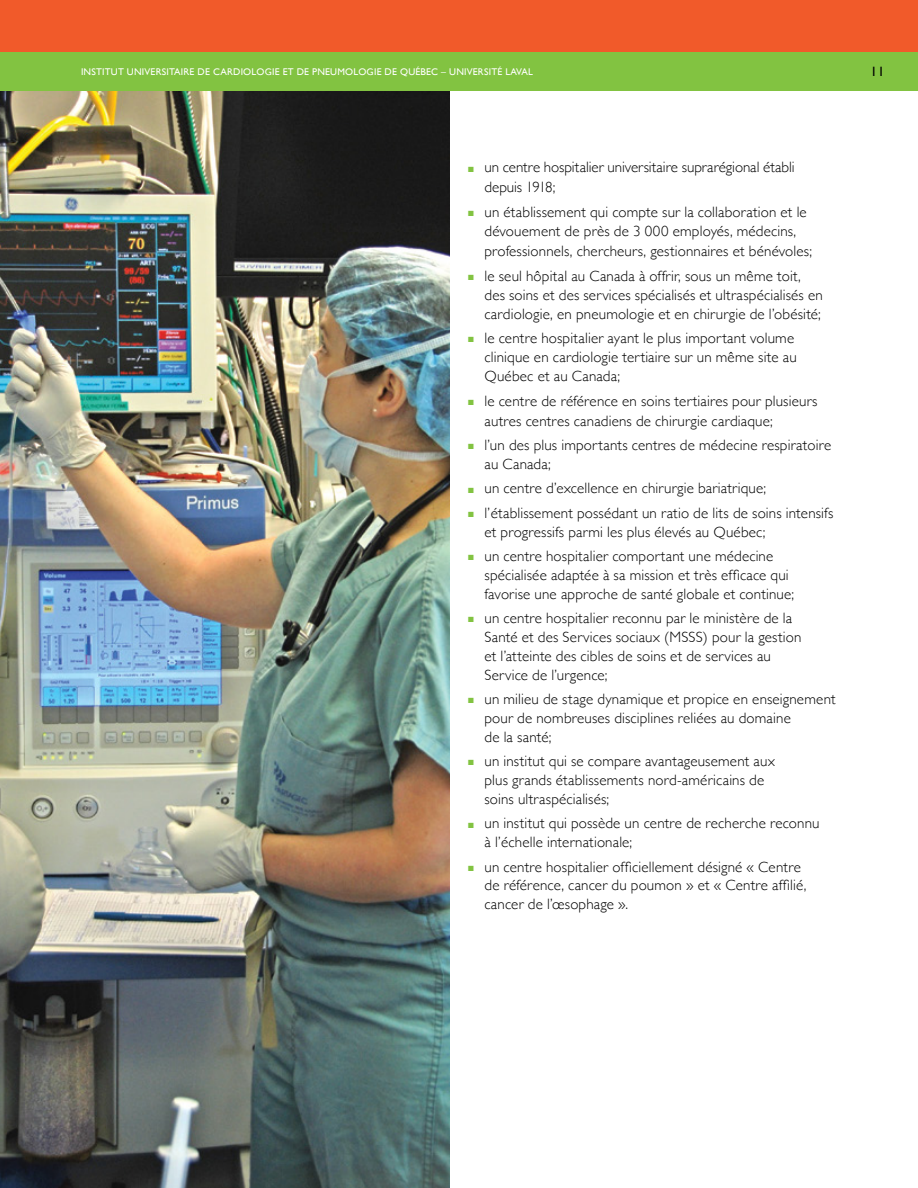
<style>
.page{position:relative;width:918px;height:1188px;background:#fff}
.page>*{position:absolute;margin:0;border:0;box-sizing:border-box;transform-origin:0 0}
.t1{font:300 15px/18.9px "Gill Sans";letter-spacing:.01em;color:#000}
.t2{font:13.5px "Gill Sans";color:#000}
.t3{font:9.75px "Gill Sans";letter-spacing:.02em;color:#fff}
.s1{color:#82c341}
</style>
<div class="page">
<img style="left:0;top:91px;width:450px;height:1097px">
<div style="left:0;top:0;width:918px;height:89px;background:#f15a2a"></div>
<div style="left:0;top:52px;width:918px;height:39px;background:#82c341"></div>
<p class="t3" style="left:81px;top:66px;width:454px">INSTITUT UNIVERSITAIRE DE CARDIOLOGIE ET DE PNEUMOLOGIE DE QUÉBEC – UNIVERSITÉ LAVAL</p>
<p class="t2" style="left:870px;top:64px;width:16px">11</p>
<p class="t1" style="left:484px;top:157px;width:312px;line-height:19.5px;text-indent:-16px"><span class="s1">■</span> un centre hospitalier universitaire suprarégional établi depuis 1918;</p>
<p class="t1" style="left:484px;top:201px;width:329px;line-height:19.5px;text-indent:-16px"><span class="s1">■</span> un établissement qui compte sur la collaboration et le dévouement de près de 3 000 employés, médecins, professionnels, chercheurs, gestionnaires et bénévoles;</p>
<p class="t1" style="left:484px;top:266px;width:340px;text-indent:-16px"><span class="s1">■</span> le seul hôpital au Canada à offrir, sous un même toit, des soins et des services spécialisés et ultraspécialisés en cardiologie, en pneumologie et en chirurgie de l’obésité;</p>
<p class="t1" style="left:484px;top:328px;width:314px;text-indent:-16px"><span class="s1">■</span> le centre hospitalier ayant le plus important volume clinique en cardiologie tertiaire sur un même site au<br>Québec et au Canada;</p>
<p class="t1" style="left:484px;top:391px;width:335px;line-height:19.5px;text-indent:-16px"><span class="s1">■</span> le centre de référence en soins tertiaires pour plusieurs autres centres canadiens de chirurgie cardiaque;</p>
<p class="t1" style="left:484px;top:435px;width:348px;text-indent:-16px"><span class="s1">■</span> l’un des plus importants centres de médecine respiratoire au Canada;</p>
<p class="t1" style="left:468px;top:478px;width:300px"><span class="s1">■</span> un centre d’excellence en chirurgie bariatrique;</p>
<p class="t1" style="left:484px;top:503px;width:350px;text-indent:-16px"><span class="s1">■</span> l’établissement possédant un ratio de lits de soins intensifs et progressifs parmi les plus élevés au Québec;</p>
<p class="t1" style="left:484px;top:546px;width:311px;text-indent:-16px"><span class="s1">■</span> un centre hospitalier comportant une médecine spécialisée adaptée à sa mission et très efficace qui favorise une approche de santé globale et continue;</p>
<p class="t1" style="left:484px;top:608px;width:318px;text-indent:-16px"><span class="s1">■</span> un centre hospitalier reconnu par le ministère de la Santé et des Services sociaux (MSSS) pour la gestion et l’atteinte des cibles de soins et de services au Service de l’urgence;</p>
<p class="t1" style="left:484px;top:689px;width:353px;text-indent:-16px"><span class="s1">■</span> un milieu de stage dynamique et propice en enseignement pour de nombreuses disciplines reliées au domaine<br>de la santé;</p>
<p class="t1" style="left:484px;top:751px;width:292px;text-indent:-16px"><span class="s1">■</span> un institut qui se compare avantageusement aux plus grands établissements nord-américains de soins ultraspécialisés;</p>
<p class="t1" style="left:484px;top:813px;width:337px;text-indent:-16px"><span class="s1">■</span> un institut qui possède un centre de recherche reconnu à l’échelle internationale;</p>
<p class="t1" style="left:484px;top:856px;width:323px;text-indent:-16px"><span class="s1">■</span> un centre hospitalier officiellement désigné « Centre de référence, cancer du poumon » et « Centre affilié, cancer de l’œsophage ».</p>
</div>
